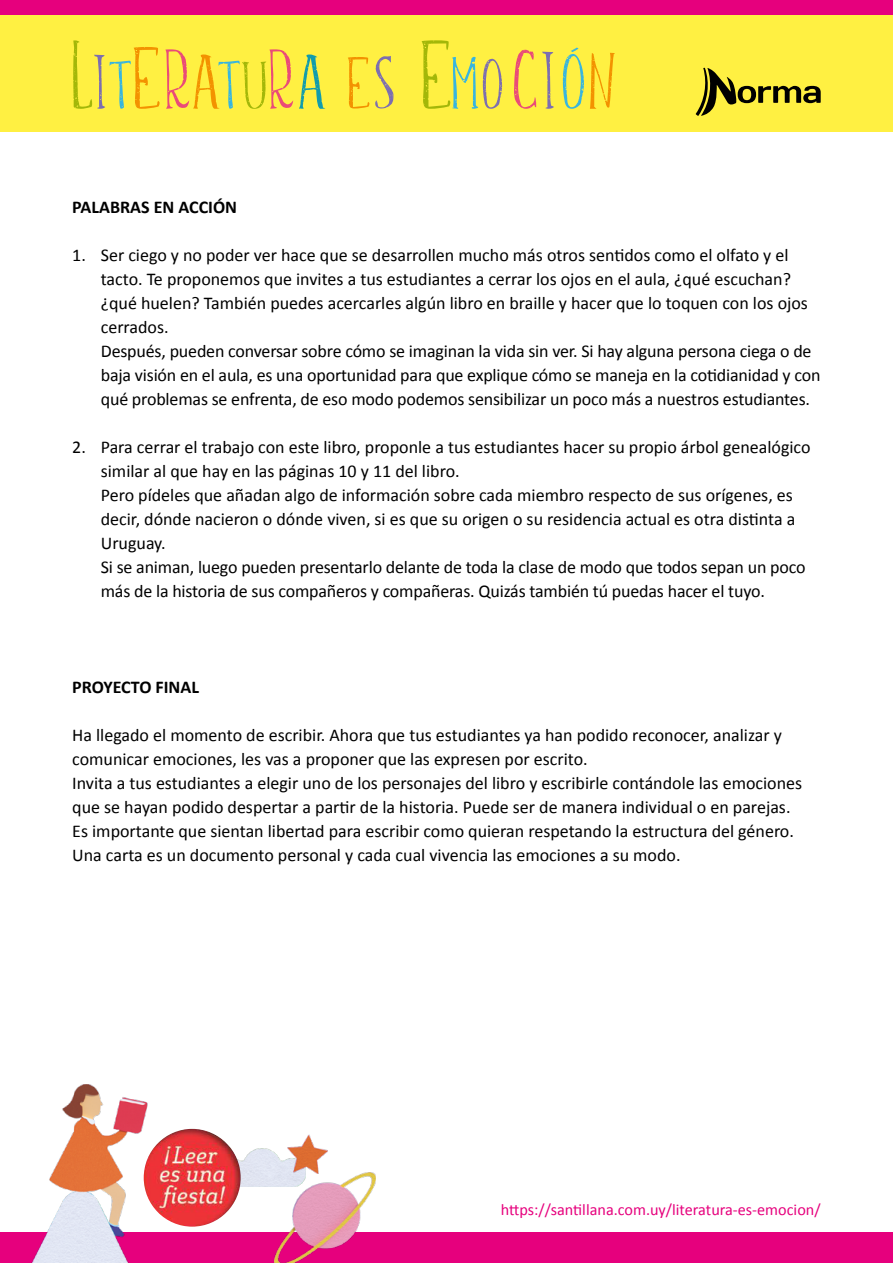
<style>
.page{position:relative;width:893px;height:1263px;background:#fff}
.page>*{position:absolute;margin:0;border:0;box-sizing:border-box;transform-origin:0 0}
.bullets{font:18px/24px "Calibri";letter-spacing:-.01em;color:#000}
.text{font:18px/24px "Calibri";color:#000}
.t1{font:700 18px "Calibri";color:#000}
.t2{font:16.2px "Calibri";color:#e6007d}
</style>
<div class="page">
<div style="left:0;top:1232px;width:893px;height:31px;background:#e6007d"></div>
<div style="left:0;top:0;width:893px;height:132px;background:#fff042"></div>
<div style="left:0;top:0;width:893px;height:15px;background:#e6007d"></div>
<svg style="left:299px;top:55px;width:26px;height:54px"></svg>
<svg style="left:73px;top:40px;width:220px;height:69px"></svg>
<svg style="left:348px;top:57px;width:21px;height:52px"></svg>
<svg style="left:375px;top:56px;width:18px;height:53px"></svg>
<svg style="left:514px;top:50px;width:22px;height:59px"></svg>
<svg style="left:542px;top:52px;width:12px;height:57px"></svg>
<svg style="left:590px;top:53px;width:25px;height:56px"></svg>
<svg style="left:422px;top:40px;width:80px;height:69px"></svg>
<svg style="left:563px;top:48px;width:21px;height:61px"></svg>
<svg style="left:696px;top:68px;width:125px;height:48px"></svg>
<img style="left:275px;top:1172px;width:100px;height:91px">
<img style="left:231px;top:1148px;width:74px;height:39px">
<img style="left:288px;top:1135px;width:39px;height:38px">
<img style="left:31px;top:1085px;width:161px;height:178px">
<img style="left:144px;top:1129px;width:97px;height:97px;border-radius:49px">
<p class="t1" style="left:72px;top:196px;width:166px">PALABRAS EN ACCIÓN</p>
<p class="bullets" style="left:101px;top:243px;width:709px;text-indent:-29px">1. Ser ciego y no poder ver hace que se desarrollen mucho más otros sentidos como el olfato y el tacto. Te proponemos que invites a tus estudiantes a cerrar los ojos en el aula, ¿qué escuchan? ¿qué huelen? También puedes acercarles algún libro en braille y hacer que lo toquen con los ojos cerrados.</p>
<p class="bullets" style="left:101px;top:339px;width:721px">Después, pueden conversar sobre cómo se imaginan la vida sin ver. Si hay alguna persona ciega o de baja visión en el aula, es una oportunidad para que explique cómo se maneja en la cotidianidad y con qué problemas se enfrenta, de eso modo podemos sensibilizar un poco más a nuestros estudiantes.</p>
<p class="bullets" style="left:101px;top:435px;width:711px;text-indent:-29px">2. Para cerrar el trabajo con este libro, proponle a tus estudiantes hacer su propio árbol genealógico similar al que hay en las páginas 10 y 11 del libro.</p>
<p class="bullets" style="left:101px;top:483px;width:696px">Pero pídeles que añadan algo de información sobre cada miembro respecto de sus orígenes, es decir, dónde nacieron o dónde viven, si es que su origen o su residencia actual es otra distinta a<br>Uruguay.</p>
<p class="bullets" style="left:101px;top:555px;width:706px">Si se animan, luego pueden presentarlo delante de toda la clase de modo que todos sepan un poco más de la historia de sus compañeros y compañeras. Quizás también tú puedas hacer el tuyo.</p>
<p class="t1" style="left:72px;top:676px;width:128px">PROYECTO FINAL</p>
<p class="text" style="left:72px;top:723px;width:711px">Ha llegado el momento de escribir. Ahora que tus estudiantes ya han podido reconocer, analizar y comunicar emociones, les vas a proponer que las expresen por escrito.</p>
<p class="text" style="left:72px;top:771px;width:731px">Invita a tus estudiantes a elegir uno de los personajes del libro y escribirle contándole las emociones que se hayan podido despertar a partir de la historia. Puede ser de manera individual o en parejas.</p>
<p class="text" style="left:72px;top:819px;width:723px">Es importante que sientan libertad para escribir como quieran respetando la estructura del género.<br>Una carta es un documento personal y cada cual vivencia las emociones a su modo.</p>
<p class="t2" style="left:501px;top:1199px;width:321px">https://santillana.com.uy/literatura-es-emocion/</p>
</div>
